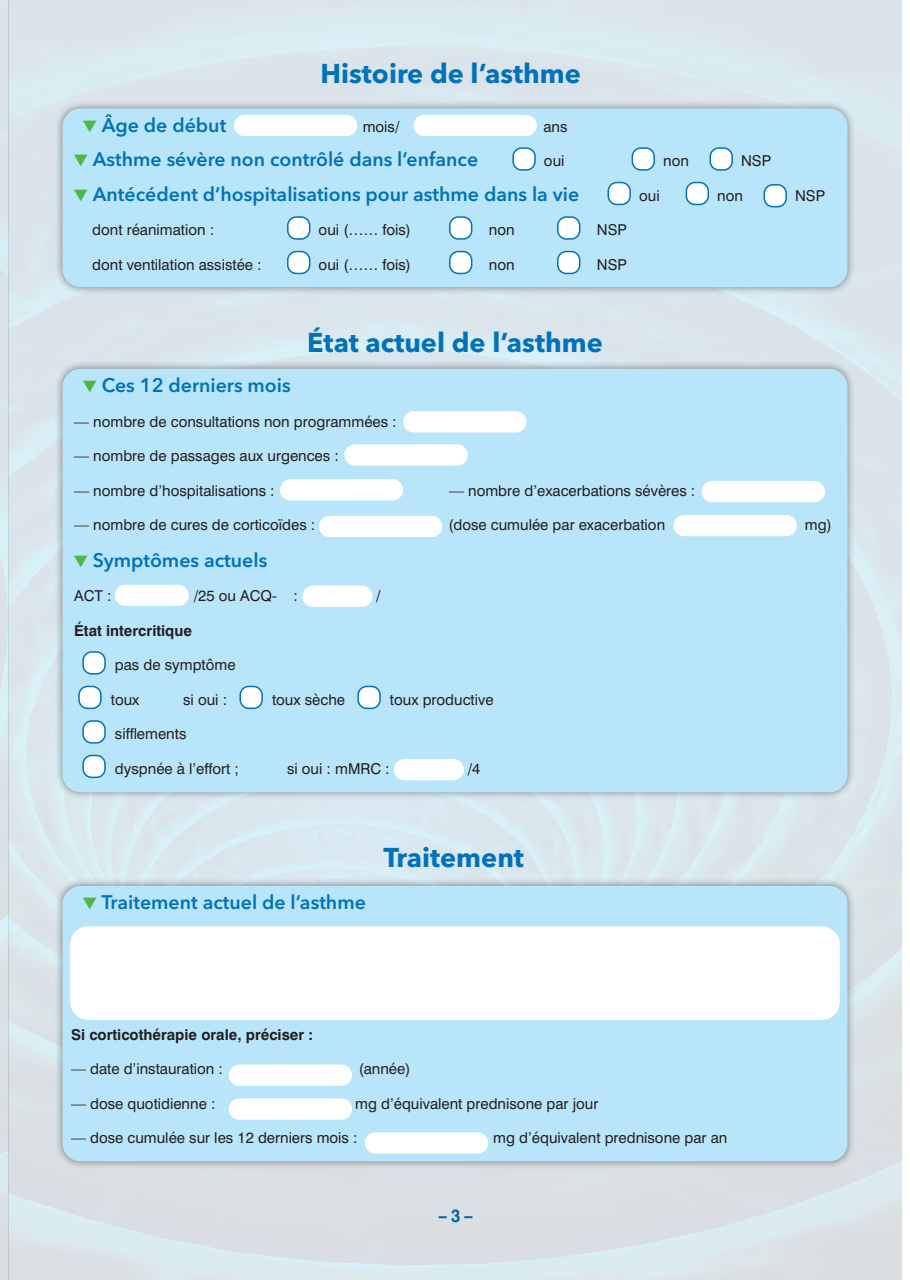
<style>
.page{position:relative;width:910px;height:1280px;background:#fff}
.page>*{position:absolute;margin:0;border:0;box-sizing:border-box;transform-origin:0 0}
.t1{font:700 27px "Avenir Next LT Pro";color:#0072bc}
.t2{font:600 19.5px "Avenir Next LT Pro";color:#0072bc}
.t3{font:700 18px "Swiss 721 BT";color:#0072bc;scale:.9 1}
.t4{font:15px "Swiss 721 BT";color:#231f20}
.t5{font:700 15px "Swiss 721 BT";color:#231f20}
.s1{color:#4cb848}
</style>
<div class="page">
<div style="left:54px;top:361px;width:802px;height:440px;background:#231f20;opacity:.5"></div>
<div style="left:63px;top:369px;width:784px;height:423px;background:#b9e5fa;border-radius:18px"></div>
<div style="left:83px;top:652px;width:22px;height:22px;background:#fff;border-radius:9px"></div>
<div style="left:82px;top:651px;width:24px;height:24px;border:2px solid #0072bc;border-radius:9px"></div>
<div style="left:79px;top:686px;width:22px;height:22px;background:#fff;border-radius:9px"></div>
<div style="left:78px;top:686px;width:24px;height:23px;border:2px solid #0072bc;border-radius:9px"></div>
<div style="left:240px;top:686px;width:22px;height:22px;background:#fff;border-radius:9px"></div>
<div style="left:239px;top:686px;width:24px;height:23px;border:2px solid #0072bc;border-radius:9px"></div>
<div style="left:358px;top:686px;width:22px;height:22px;background:#fff;border-radius:9px"></div>
<div style="left:357px;top:686px;width:24px;height:23px;border:2px solid #0072bc;border-radius:9px"></div>
<div style="left:83px;top:721px;width:22px;height:22px;background:#fff;border-radius:9px"></div>
<div style="left:82px;top:720px;width:24px;height:24px;border:2px solid #0072bc;border-radius:9px"></div>
<div style="left:83px;top:755px;width:22px;height:22px;background:#fff;border-radius:9px"></div>
<div style="left:82px;top:755px;width:24px;height:23px;border:2px solid #0072bc;border-radius:9px"></div>
<div style="left:403px;top:411px;width:123px;height:21px;background:#fff;border-radius:11px"></div>
<div style="left:344px;top:444px;width:124px;height:22px;background:#fff;border-radius:11px"></div>
<div style="left:280px;top:479px;width:123px;height:21px;background:#fff;border-radius:11px"></div>
<div style="left:702px;top:481px;width:123px;height:21px;background:#fff;border-radius:11px"></div>
<div style="left:319px;top:516px;width:123px;height:21px;background:#fff;border-radius:11px"></div>
<div style="left:674px;top:515px;width:123px;height:21px;background:#fff;border-radius:11px"></div>
<div style="left:394px;top:759px;width:70px;height:21px;background:#fff;border-radius:11px"></div>
<div style="left:115px;top:585px;width:74px;height:21px;background:#fff;border-radius:11px"></div>
<div style="left:302px;top:585px;width:70px;height:22px;background:#fff;border-radius:11px"></div>
<div style="left:54px;top:100px;width:802px;height:195px;background:#231f20;opacity:.5"></div>
<div style="left:63px;top:108px;width:784px;height:179px;background:#b9e5fa;border-radius:18px"></div>
<div style="left:513px;top:148px;width:22px;height:22px;background:#fff;border-radius:9px"></div>
<div style="left:512px;top:147px;width:24px;height:24px;border:2px solid #0072bc;border-radius:9px"></div>
<div style="left:632px;top:148px;width:22px;height:22px;background:#fff;border-radius:9px"></div>
<div style="left:632px;top:147px;width:23px;height:24px;border:2px solid #0072bc;border-radius:9px"></div>
<div style="left:710px;top:148px;width:22px;height:22px;background:#fff;border-radius:9px"></div>
<div style="left:709px;top:147px;width:24px;height:24px;border:2px solid #0072bc;border-radius:9px"></div>
<div style="left:608px;top:183px;width:22px;height:21px;background:#fff;border-radius:9px"></div>
<div style="left:607px;top:182px;width:24px;height:23px;border:2px solid #0072bc;border-radius:9px"></div>
<div style="left:686px;top:183px;width:22px;height:21px;background:#fff;border-radius:9px"></div>
<div style="left:686px;top:182px;width:23px;height:23px;border:2px solid #0072bc;border-radius:9px"></div>
<div style="left:764px;top:185px;width:22px;height:22px;background:#fff;border-radius:9px"></div>
<div style="left:763px;top:184px;width:24px;height:23px;border:2px solid #0072bc;border-radius:9px"></div>
<div style="left:288px;top:217px;width:22px;height:22px;background:#fff;border-radius:9px"></div>
<div style="left:287px;top:216px;width:23px;height:24px;border:2px solid #0072bc;border-radius:9px"></div>
<div style="left:450px;top:217px;width:22px;height:22px;background:#fff;border-radius:9px"></div>
<div style="left:449px;top:216px;width:23px;height:24px;border:2px solid #0072bc;border-radius:9px"></div>
<div style="left:558px;top:217px;width:22px;height:22px;background:#fff;border-radius:9px"></div>
<div style="left:557px;top:216px;width:23px;height:24px;border:2px solid #0072bc;border-radius:9px"></div>
<div style="left:288px;top:252px;width:22px;height:21px;background:#fff;border-radius:9px"></div>
<div style="left:287px;top:251px;width:23px;height:23px;border:2px solid #0072bc;border-radius:9px"></div>
<div style="left:450px;top:252px;width:22px;height:21px;background:#fff;border-radius:9px"></div>
<div style="left:449px;top:251px;width:23px;height:23px;border:2px solid #0072bc;border-radius:9px"></div>
<div style="left:558px;top:252px;width:22px;height:21px;background:#fff;border-radius:9px"></div>
<div style="left:557px;top:251px;width:23px;height:23px;border:2px solid #0072bc;border-radius:9px"></div>
<div style="left:234px;top:115px;width:123px;height:21px;background:#fff;border-radius:11px"></div>
<div style="left:414px;top:115px;width:123px;height:21px;background:#fff;border-radius:11px"></div>
<div style="left:54px;top:878px;width:802px;height:291px;background:#231f20;opacity:.5"></div>
<div style="left:63px;top:886px;width:784px;height:275px;background:#b9e5fa;border-radius:18px"></div>
<div style="left:229px;top:1064px;width:123px;height:22px;background:#fff;border-radius:11px"></div>
<div style="left:229px;top:1098px;width:123px;height:22px;background:#fff;border-radius:11px"></div>
<div style="left:365px;top:1132px;width:123px;height:21px;background:#fff;border-radius:11px"></div>
<div style="left:70px;top:926px;width:770px;height:94px;background:#fff;border-radius:18px"></div>
<img style="left:0;top:0;width:9px;height:1280px">
<h1 class="t1" style="left:321px;top:57px;width:262px">Histoire de l’asthme</h1>
<h2 class="t2" style="left:82px;top:113px;width:145px"><span class="s1">▼</span> Âge de début</h2>
<p class="t4" style="left:363px;top:117px;width:38px">mois/</p>
<p class="t4" style="left:543px;top:117px;width:26px">ans</p>
<h2 class="t2" style="left:73px;top:148px;width:406px"><span class="s1">▼</span> Asthme sévère non contrôlé dans l’enfance</h2>
<p class="t4" style="left:544px;top:152px;width:22px">oui</p>
<p class="t4" style="left:663px;top:152px;width:27px">non</p>
<p class="t4" style="left:741px;top:152px;width:31px">NSP</p>
<h2 class="t2" style="left:73px;top:182px;width:507px"><span class="s1">▼</span> Antécédent d’hospitalisations pour asthme dans la vie</h2>
<p class="t4" style="left:639px;top:186px;width:22px">oui</p>
<p class="t4" style="left:717px;top:186px;width:27px">non</p>
<p class="t4" style="left:795px;top:186px;width:31px">NSP</p>
<p class="t4" style="left:92px;top:221px;width:124px">dont réanimation :</p>
<p class="t4" style="left:319px;top:221px;width:94px">oui (…… fois)</p>
<p class="t4" style="left:481px;top:221px;width:36px">☐ non</p>
<p class="t4" style="left:589px;top:221px;width:40px">☐ NSP</p>
<p class="t4" style="left:92px;top:255px;width:171px">dont ventilation assistée :</p>
<p class="t4" style="left:319px;top:255px;width:94px">oui (…… fois)</p>
<p class="t4" style="left:481px;top:255px;width:36px">☐ non</p>
<p class="t4" style="left:589px;top:255px;width:40px">☐ NSP</p>
<h1 class="t1" style="left:307px;top:326px;width:297px">État actuel de l’asthme</h1>
<h2 class="t2" style="left:82px;top:373px;width:210px"><span class="s1">▼</span> Ces 12 derniers mois</h2>
<p class="t4" style="left:74px;top:412px;width:324px">— nombre de consultations non programmées :</p>
<p class="t4" style="left:74px;top:447px;width:266px">— nombre de passages aux urgences :</p>
<p class="t4" style="left:74px;top:481px;width:202px">— nombre d’hospitalisations :</p>
<p class="t4" style="left:449px;top:481px;width:248px">— nombre d’exacerbations sévères :</p>
<p class="t4" style="left:74px;top:516px;width:243px">— nombre de cures de corticoïdes :</p>
<p class="t4" style="left:448px;top:516px;width:218px">(dose cumulée par exacerbation</p>
<p class="t4" style="left:805px;top:516px;width:28px">mg)</p>
<h2 class="t2" style="left:73px;top:548px;width:195px"><span class="s1">▼</span> Symptômes actuels</h2>
<p class="t4" style="left:74px;top:587px;width:39px">ACT :</p>
<p class="t4" style="left:194px;top:587px;width:106px">/25 ou ACQ- :</p>
<p class="t4" style="left:376px;top:587px;width:6px">/</p>
<p class="t5" style="left:74px;top:621px;width:119px">État intercritique</p>
<p class="t4" style="left:115px;top:656px;width:122px">pas de symptôme</p>
<p class="t4" style="left:111px;top:690px;width:30px">toux</p>
<p class="t4" style="left:183px;top:690px;width:54px">si oui : ☐</p>
<p class="t4" style="left:272px;top:690px;width:83px">toux sèche ☐</p>
<p class="t4" style="left:390px;top:690px;width:105px">toux productive</p>
<p class="t4" style="left:115px;top:725px;width:73px">sifflements</p>
<p class="t4" style="left:115px;top:759px;width:125px">dyspnée à l’effort ;</p>
<p class="t4" style="left:287px;top:759px;width:104px">si oui : mMRC :</p>
<p class="t4" style="left:468px;top:759px;width:14px">/4</p>
<h2 class="t2" style="left:82px;top:890px;width:285px"><span class="s1">▼</span> Traitement actuel de l’asthme</h2>
<h1 class="t1" style="left:383px;top:841px;width:142px">Traitement</h1>
<p class="t5" style="left:71px;top:1025px;width:244px">Si corticothérapie orale, préciser :</p>
<p class="t4" style="left:71px;top:1060px;width:154px">— date d’instauration :</p>
<p class="t4" style="left:359px;top:1060px;width:53px">(année)</p>
<p class="t4" style="left:71px;top:1094px;width:146px">— dose quotidienne :</p>
<p class="t4" style="left:355px;top:1094px;width:245px">mg d’équivalent prednisone par jour</p>
<p class="t4" style="left:71px;top:1129px;width:288px">— dose cumulée sur les 12 derniers mois :</p>
<p class="t4" style="left:493px;top:1129px;width:236px">mg d’équivalent prednisone par an</p>
<p class="t3" style="left:439px;top:1205px;width:39px">– 3 –</p>
</div>
